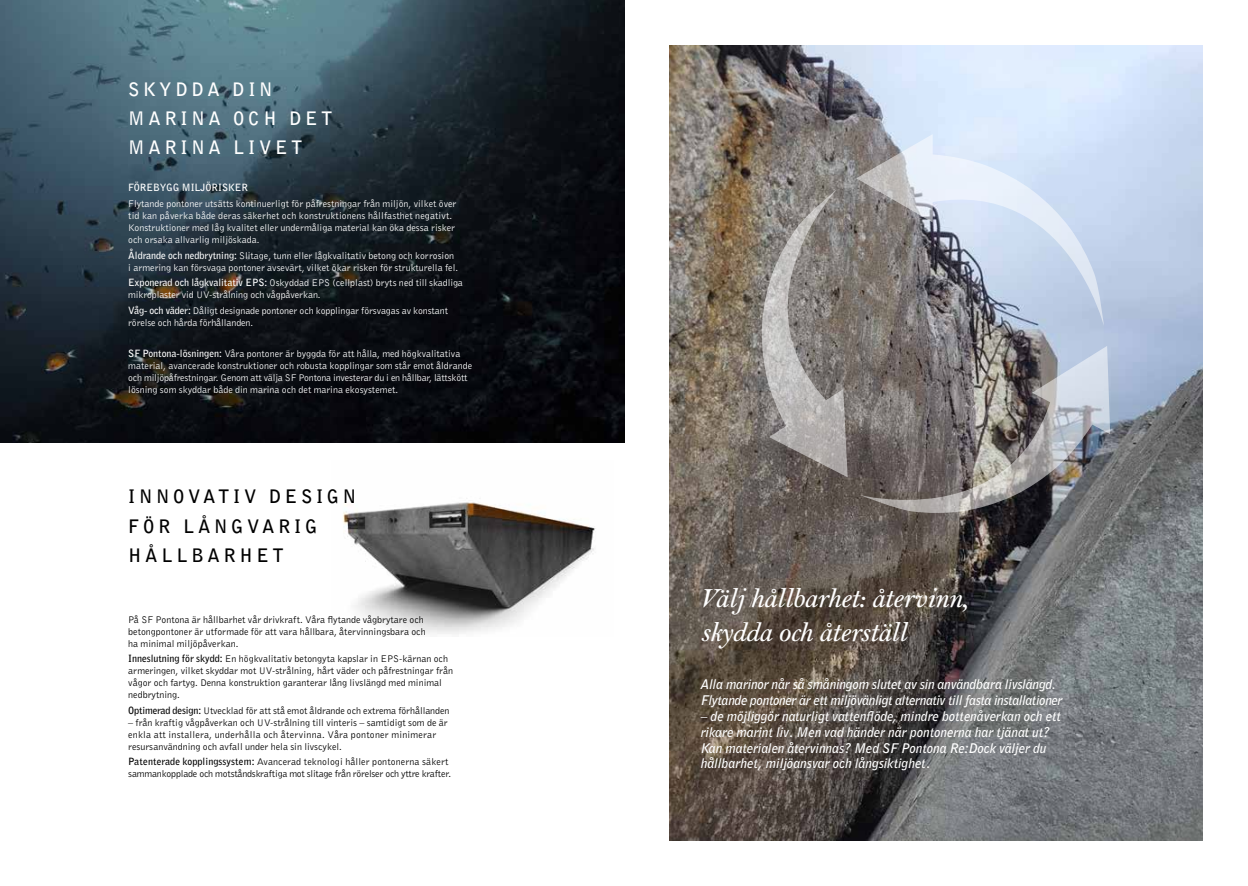
<style>
.page{position:relative;width:1248px;height:886px;background:#fff}
.page>*{position:absolute;margin:0;border:0;box-sizing:border-box;transform-origin:0 0}
.t1{font:italic 600 28.38px/34.1px "Bell MT Std";letter-spacing:-.02em;color:#fff}
.t2{font:700 18.5px/29.4px "Bell Gothic Std";letter-spacing:.2em;color:#000}
.t3{font:700 18.5px/29.4px "Bell Gothic Std";letter-spacing:.2em;color:#fff}
.t4{font:italic 700 13.25px/16px "Bell Gothic";color:#fff}
.t5{font:italic 700 13.25px/16px "Bell Gothic";letter-spacing:-.02em;color:#fff}
.t6{font:10px/12px "Bell Gothic";color:#fff}
.t7{font:10px/12px "Bell Gothic";color:#000}
.t8{font:10px/12px "Bell Gothic";letter-spacing:-.02em;color:#000}
.t9{font:700 10px "Bell Gothic";color:#fff}
.s1{font-weight:700}
</style>
<div class="page">
<img style="left:669px;top:45px;width:533px;height:796px">
<svg style="left:856px;top:134px;width:247px;height:192px;background:#b3bac7"></svg>
<svg style="left:760px;top:189px;width:87px;height:288px;background:#95908d"></svg>
<svg style="left:860px;top:346px;width:250px;height:168px;background:#817e7e"></svg>
<img style="left:0;top:0;width:624px;height:443px">
<img style="left:343px;top:502px;width:253px;height:132px">
<h2 class="t3" style="left:128px;top:74px;width:206px">SKYDDA DIN<br>MARINA OCH DET<br>MARINA LIVET</h2>
<p class="t9" style="left:128px;top:181px;width:121px">FÖREBYGG MILJÖRISKER</p>
<p class="t6" style="left:128px;top:197px;width:330px">Flytande pontoner utsätts kontinuerligt för påfrestningar från miljön, vilket över tid kan påverka både deras säkerhet och konstruktionens hållfasthet negativt.<br>Konstruktioner med låg kvalitet eller undermåliga material kan öka dessa risker och orsaka allvarlig miljöskada.</p>
<p class="t6" style="left:128px;top:249px;width:331px"><span class="s1">Åldrande och nedbrytning:</span> Slitage, tunn eller lågkvalitativ betong och korrosion i armering kan försvaga pontoner avsevärt, vilket ökar risken för strukturella fel.</p>
<p class="t6" style="left:128px;top:276px;width:336px"><span class="s1">Exponerad och lågkvalitativ EPS:</span> Oskyddad EPS (cellplast) bryts ned till skadliga mikroplaster vid UV-strålning och vågpåverkan.</p>
<p class="t6" style="left:128px;top:304px;width:321px"><span class="s1">Våg- och väder:</span> Dåligt designade pontoner och kopplingar försvagas av konstant rörelse och hårda förhållanden.</p>
<p class="t6" style="left:128px;top:347px;width:345px"><span class="s1">SF Pontona-lösningen:</span> Våra pontoner är byggda för att hålla, med högkvalitativa material, avancerade konstruktioner och robusta kopplingar som står emot åldrande och miljöpåfrestningar. Genom att välja SF Pontona investerar du i en hållbar, lättskött lösning som skyddar både din marina och det marina ekosystemet.</p>
<h2 class="t2" style="left:128px;top:482px;width:229px">INNOVATIV DESIGN<br>FÖR LÅNGVARIG<br>HÅLLBARHET</h2>
<p class="t7" style="left:128px;top:613px;width:299px">På SF Pontona är hållbarhet vår drivkraft. Våra flytande vågbrytare och betongpontoner är utformade för att vara hållbara, återvinningsbara och ha minimal miljöpåverkan.</p>
<p class="t7" style="left:128px;top:652px;width:326px"><span class="s1">Inneslutning för skydd:</span> En högkvalitativ betongyta kapslar in EPS-kärnan och armeringen, vilket skyddar mot UV-strålning, hårt väder och påfrestningar från vågor och fartyg. Denna konstruktion garanterar lång livslängd med minimal nedbrytning.</p>
<p class="t7" style="left:128px;top:704px;width:322px"><span class="s1">Optimerad design:</span> Utvecklad för att stå emot åldrande och extrema förhållanden</p>
<p class="t7" style="left:128px;top:716px;width:321px">– från kraftig vågpåverkan och UV-strålning till vinteris – samtidigt som de är enkla att installera, underhålla och återvinna. Våra pontoner minimerar resursanvändning och avfall under hela sin livscykel.</p>
<p class="t8" style="left:128px;top:755px;width:324px"><span class="s1">Patenterade kopplingssystem:</span> Avancerad teknologi håller pontonerna säkert sammankopplade och motståndskraftiga mot slitage från rörelser och yttre krafter.</p>
<h1 class="t1" style="left:700px;top:581px;width:269px">Välj hållbarhet: återvinn, skydda och återställ</h1>
<h3 class="t5" style="left:700px;top:676px;width:363px">Alla marinor når så småningom slutet av sin användbara livslängd.<br>Flytande pontoner är ett miljövänligt alternativ till fasta installationer</h3>
<p class="t4" style="left:700px;top:708px;width:361px">– de möjliggör naturligt vattenflöde, mindre bottenåverkan och ett rikare marint liv. Men vad händer när pontonerna har tjänat ut?<br>Kan materialen återvinnas? Med SF Pontona Re:Dock väljer du hållbarhet, miljöansvar och långsiktighet.</p>
</div>
